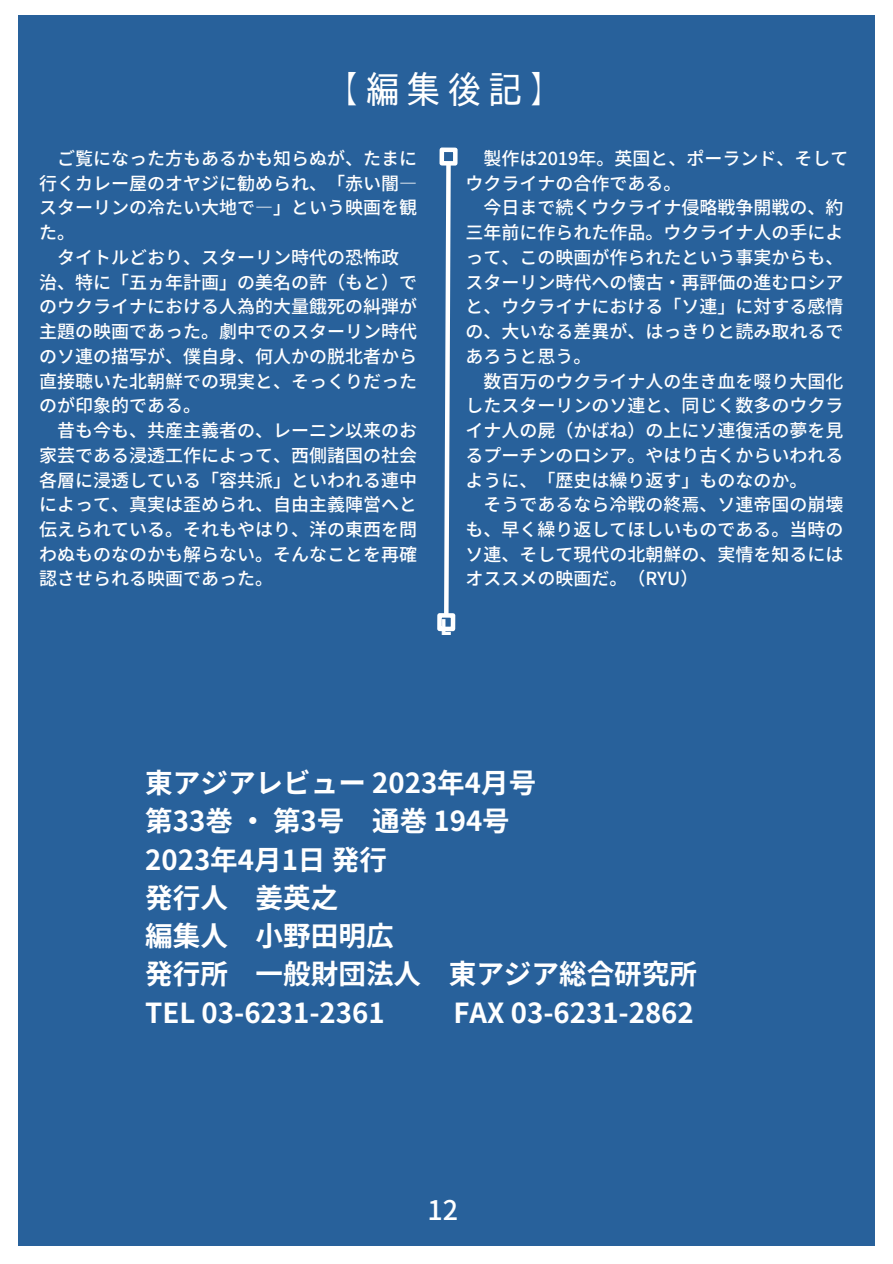
<style>
.page{position:relative;width:893px;height:1264px;background:#fff}
.page>*{position:absolute;margin:0;border:0;box-sizing:border-box;transform-origin:0 0}
.t1{font:37.5px "Smart Font UI Proportional";color:#fff}
.t2{font:700 27.6px/38.2px "Noto Sans JP";color:#fff}
.t3{font:500 27px "Noto Sans JP";color:#fff}
.t4{font:700 19.2px "League Spartan";color:#fff}
.t5{font:500 18px/24.8px "Noto Sans JP";color:#fff;text-align:justify}
</style>
<div class="page">
<div style="left:18px;top:16px;width:856px;height:1229px;background:#28619b"></div>
<svg style="left:444px;top:166px;width:7px;height:447px"></svg>
<div style="left:439px;top:147px;width:18px;height:19px;border:4px solid #fff"></div>
<div style="left:437px;top:613px;width:18px;height:18px;border:4px solid #fff"></div>
<h1 class="t1" style="left:323px;top:70px;width:242px">【編集後記】</h1>
<p class="t5" style="left:39px;top:145px;width:379px;text-indent:18px">ご覧になった方もあるかも知らぬが、たまに行くカレー屋のオヤジに勧められ、「赤い闇―スターリンの冷たい大地で―」という映画を観た。</p>
<p class="t5" style="left:39px;top:244px;width:379px;text-align:left;text-indent:18px">タイトルどおり、スターリン時代の恐怖政治、特に「五ヵ年計画」の美名の許（もと）でのウクライナにおける人為的大量餓死の糾弾が主題の映画であった。劇中でのスターリン時代のソ連の描写が、僕自身、何人かの脱北者から直接聴いた北朝鮮での現実と、そっくりだったのが印象的である。</p>
<p class="t5" style="left:39px;top:417px;width:379px;text-indent:18px">昔も今も、共産主義者の、レーニン以来のお家芸である浸透工作によって、西側諸国の社会各層に浸透している「容共派」といわれる連中によって、真実は歪められ、自由主義陣営へと伝えられている。それもやはり、洋の東西を問わぬものなのかも解らない。そんなことを再確認させられる映画であった。</p>
<p class="t4" style="left:441px;top:618px;width:12px">L</p>
<p class="t5" style="left:465px;top:145px;width:384px;text-indent:18px">製作は2019年。英国と、ポーランド、そしてウクライナの合作である。</p>
<p class="t5" style="left:465px;top:194px;width:379px;text-indent:18px">今日まで続くウクライナ侵略戦争開戦の、約三年前に作られた作品。ウクライナ人の手によって、この映画が作られたという事実からも、スターリン時代への懐古・再評価の進むロシアと、ウクライナにおける「ソ連」に対する感情の、大いなる差異が、はっきりと読み取れるであろうと思う。</p>
<p class="t5" style="left:465px;top:367px;width:379px;text-indent:18px">数百万のウクライナ人の生き血を啜り大国化したスターリンのソ連と、同じく数多のウクライナ人の屍（かばね）の上にソ連復活の夢を見るプーチンのロシア。やはり古くからいわれるように、「歴史は繰り返す」ものなのか。</p>
<p class="t5" style="left:465px;top:491px;width:379px;text-indent:18px">そうであるなら冷戦の終焉、ソ連帝国の崩壊も、早く繰り返してほしいものである。当時のソ連、そして現代の北朝鮮の、実情を知るにはオススメの映画だ。（RYU）</p>
<h2 class="t2" style="left:145px;top:762px;width:553px">東アジアレビュー 2023年4月号<br>第33巻・第3号 通巻 194号<br>2023年4月 1日発行<br>発行人 姜英之<br>編集人 小野田明広<br>発行所 一般財団法人 東アジア総合研究所<br>TEL 03-6231-2361</h2>
<h2 class="t2" style="left:453px;top:991px;width:242px">FAX 03-6231-2862</h2>
<h3 class="t3" style="left:427px;top:1188px;width:32px">12</h3>
</div>
